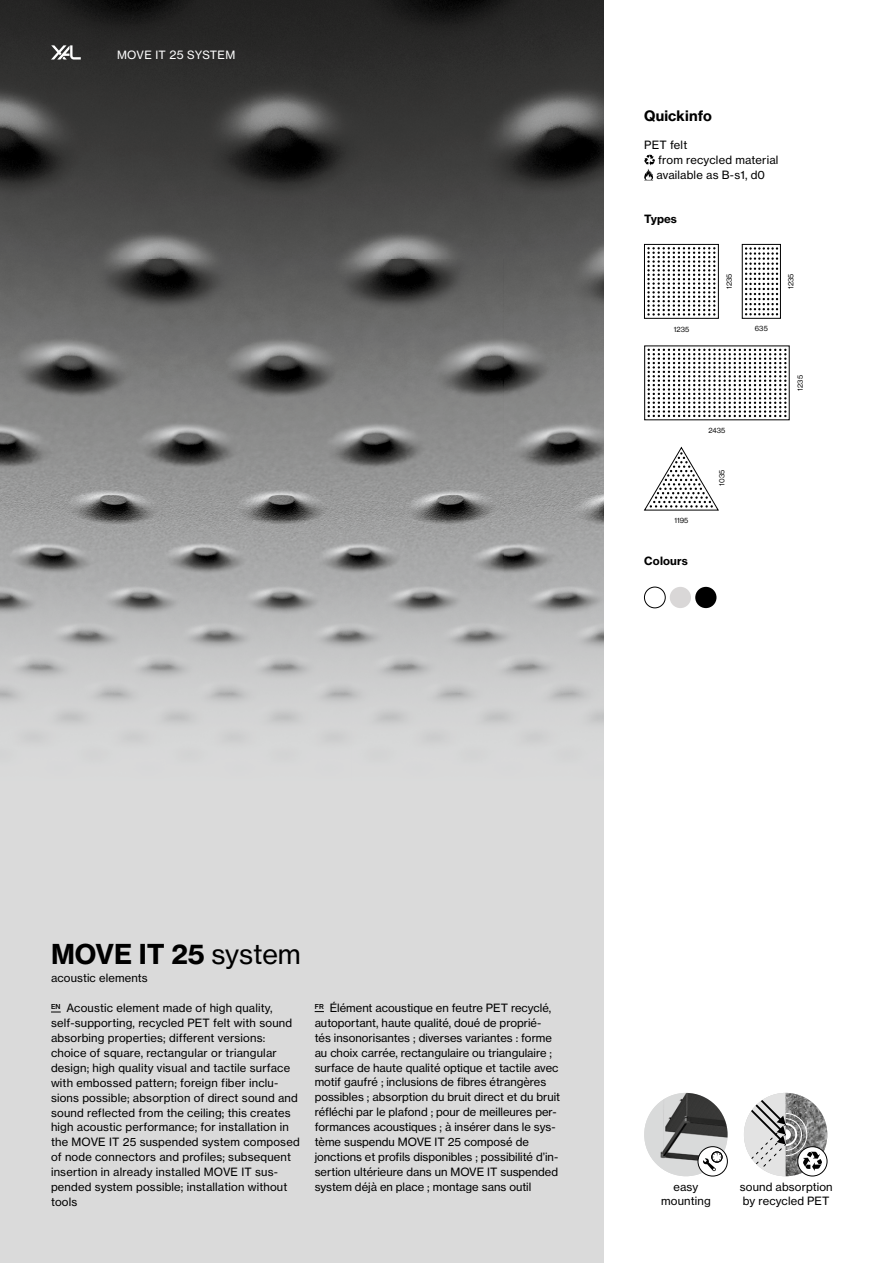
<style>
.page{position:relative;width:893px;height:1263px;background:#fff}
.page>*{position:absolute;margin:0;border:0;box-sizing:border-box;transform-origin:0 0}
.t1{font:27px "N Haas Grotesk TX Pro 75 Bd";color:#000}
.t2{font:14.25px "N Haas Grotesk TX Pro 75 Bd";letter-spacing:.01em;color:#000}
.t3{font:11.25px/14.9px "N Haas Grotesk TX Pro 55 Rg";letter-spacing:.005em;color:#000}
.t4{font:11.25px "N Haas Grotesk TX Pro 55 Rg";letter-spacing:.03em;color:#fff}
.t5{font:11.25px "N Haas Grotesk TX Pro 75 Bd";letter-spacing:.015em;color:#000}
.t6{font:7.5px "N Haas Grotesk DS Pro 55 Rg";letter-spacing:.015em;color:#000}
.s1{font-family:"N Haas Grotesk TX Pro 55 Rg"}
</style>
<div class="page">
<div style="left:0;top:0;width:604px;height:1263px;background:#dadada"></div>
<img style="left:0;top:0;width:604px;height:742px">
<svg style="left:644px;top:155px;width:11px;height:25px"></svg>
<div style="left:644px;top:587px;width:21px;height:21px;border:1px solid #000;border-radius:50%"></div>
<div style="left:670px;top:587px;width:21px;height:21px;background:#d9d7d7;border-radius:50%"></div>
<div style="left:695px;top:587px;width:21px;height:21px;background:#000;border-radius:50%"></div>
<svg style="left:644px;top:447px;width:75px;height:63px"></svg>
<svg style="left:744px;top:1093px;width:83px;height:83px"></svg>
<div style="left:797px;top:1146px;width:30px;height:30px;border:1px solid #000;border-radius:50%"></div>
<img style="left:644px;top:1093px;width:84px;height:83px;border-radius:42px">
<svg style="left:698px;top:1147px;width:29px;height:29px"></svg>
<svg style="left:703px;top:1151px;width:19px;height:20px"></svg>
<div style="left:698px;top:1146px;width:30px;height:30px;border:1px solid #000;border-radius:50%"></div>
<div style="left:644px;top:244px;width:75px;height:75px;border:1px solid #000"></div>
<svg style="left:648px;top:247px;width:67px;height:68px"></svg>
<svg style="left:648px;top:349px;width:138px;height:68px"></svg>
<div style="left:742px;top:244px;width:39px;height:75px;border:1px solid #000"></div>
<svg style="left:745px;top:248px;width:33px;height:67px"></svg>
<svg style="left:51px;top:45px;width:30px;height:15px"></svg>
<p class="t4" style="left:117px;top:48px;width:120px">MOVE IT 25 SYSTEM</p>
<p class="t2" style="left:644px;top:107px;width:69px">Quickinfo</p>
<p class="t3" style="left:656px;top:138px;width:123px;text-indent:-12px">PET felt<br>from recycled material available as B-s1, d0</p>
<p class="t5" style="left:644px;top:212px;width:34px">Types</p>
<p class="t6" style="left:674px;top:325px;width:17px">1235</p>
<p class="t6" style="left:725px;top:289px;width:17px;rotate:-90deg">1235</p>
<p class="t6" style="left:674px;top:516px;width:16px">1195</p>
<p class="t5" style="left:644px;top:554px;width:45px">Colours</p>
<p class="t6" style="left:708px;top:426px;width:18px">2435</p>
<p class="t6" style="left:718px;top:486px;width:17px;rotate:-90deg">1035</p>
<p class="t6" style="left:755px;top:324px;width:14px">635</p>
<p class="t6" style="left:786px;top:289px;width:17px;rotate:-90deg">1235</p>
<p class="t6" style="left:796px;top:391px;width:17px;rotate:-90deg">1235</p>
<h1 class="t1" style="left:51px;top:937px;width:251px">MOVE IT 25 <span class="s1">system</span></h1>
<p class="t3" style="left:51px;top:971px;width:98px">acoustic elements</p>
<p class="t3" style="left:51px;top:1001px;width:250px"><sup>EN</sup> Acoustic element made of high quality, self-supporting, recycled PET felt with sound absorbing properties; different versions: choice of square, rectangular or triangular design; high quality visual and tactile surface with embossed pattern; foreign fiber inclu&shy;sions possible; absorption of direct sound and sound reflected from the ceiling; this creates high acoustic performance; for installation in the MOVE IT 25 suspended system composed of node connectors and profiles; subsequent insertion in already installed MOVE IT sus&shy;pended system possible; installation without tools</p>
<p class="t3" style="left:315px;top:1000px;width:247px"><sup>FR</sup> Élément acoustique en feutre PET recyclé, autoportant, haute qualité, doué de proprié&shy;tés insonorisantes ; diverses variantes : forme au choix carrée, rectangulaire ou triangulaire ; surface de haute qualité optique et tactile avec motif gaufré ; inclusions de fibres étrangères possibles ; absorption du bruit direct et du bruit réfléchi par le plafond ; pour de meilleures per&shy;formances acoustiques ; à insérer dans le sys&shy;tème suspendu MOVE IT 25 composé de jonctions et profils disponibles ; possibilité d’in&shy;sertion ultérieure dans un MOVE IT suspended system déjà en place ; montage sans outil</p>
<p class="t3" style="left:661px;top:1179px;width:51px;text-align:center">easy mounting</p>
<p class="t3" style="left:740px;top:1179px;width:94px">sound absorption by recycled PET</p>
</div>
